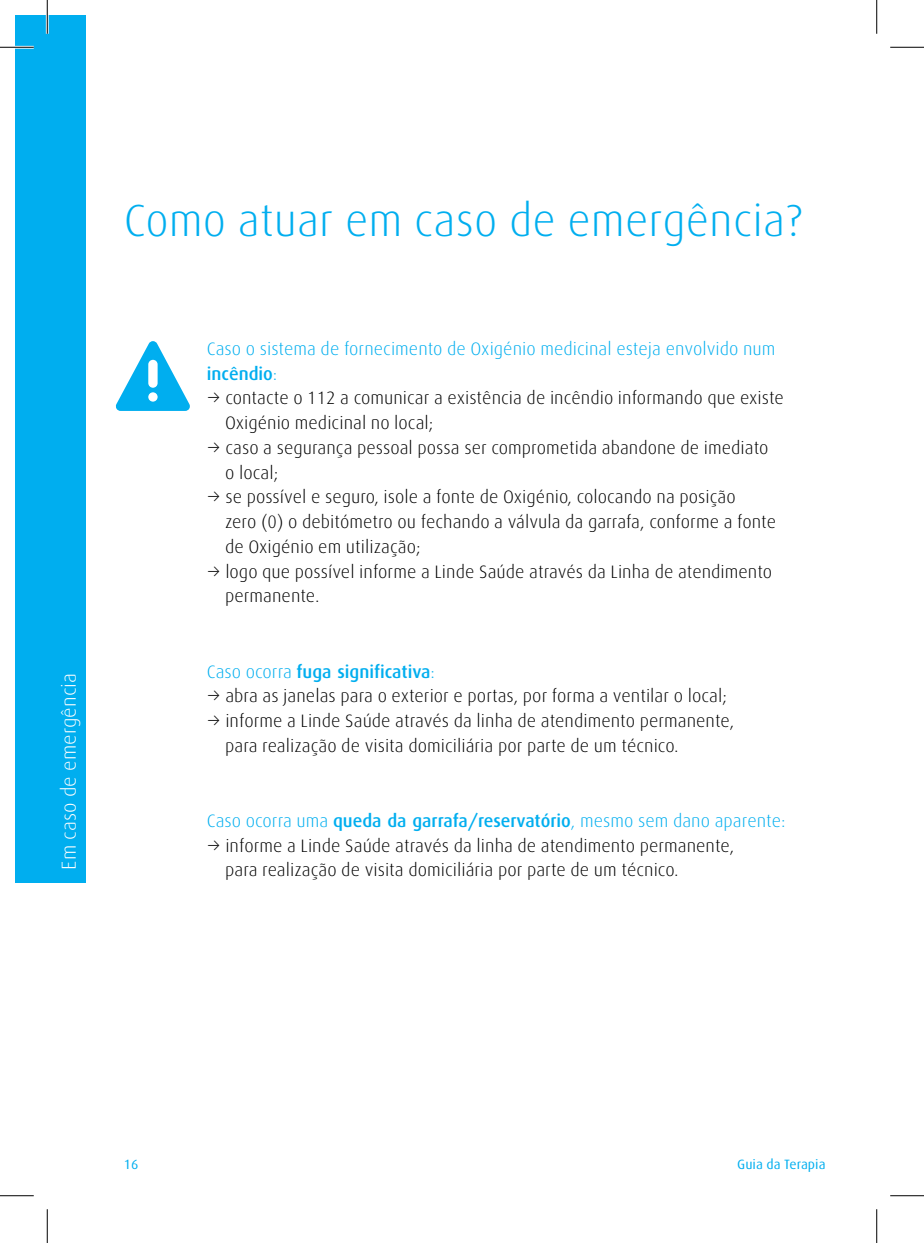
<style>
.page{position:relative;width:924px;height:1243px;background:#fff}
.page>*{position:absolute;margin:0;border:0;box-sizing:border-box;transform-origin:0 0}
.t1{font:300 45px "Linde Dax OT";color:#00aeef}
.t2{font:300 20.25px "Linde Dax OT";color:#fff}
.t3{font:300 18px/24.8px "Linde Dax OT";color:#000}
.t4{font:300 18px/24.8px "Linde Dax OT";color:#00aeef}
.t5{font:500 18px "Linde Dax OT";color:#00aeef}
.t6{font:13.5px "Linde Dax OT";color:#00aeef}
.s1{font-weight:500}
.s2{font-family:"Linde Dax Office";font-weight:400}
.s3{font-weight:300}
</style>
<div class="page">
<div style="left:15px;top:15px;width:71px;height:867px;background:#00aeef"></div>
<svg style="left:116px;top:341px;width:74px;height:70px"></svg>
<hr style="left:0;top:46px;width:34px;height:3px;background:#fff">
<hr style="left:46px;top:0;width:3px;height:34px;background:#fff">
<hr style="left:0;top:47px;width:34px;height:1px;background:#000">
<hr style="left:890px;top:47px;width:34px;height:1px;background:#000">
<hr style="left:0;top:1195px;width:34px;height:1px;background:#000">
<hr style="left:890px;top:1195px;width:34px;height:1px;background:#000">
<hr style="left:47px;top:0;width:1px;height:34px;background:#000">
<hr style="left:47px;top:1209px;width:1px;height:34px;background:#000">
<hr style="left:876px;top:0;width:1px;height:34px;background:#000">
<hr style="left:876px;top:1209px;width:1px;height:34px;background:#000">
<p class="t2" style="left:56px;top:869px;width:198px;rotate:-90deg">Em caso de emergência</p>
<h1 class="t1" style="left:124px;top:191px;width:680px">Como atuar em caso de emergência?</h1>
<p class="t4" style="left:207px;top:336px;width:570px">Caso o sistema de fornecimento de Oxigénio medicinal esteja envolvido num <span class="s1">incêndio</span>:</p>
<p class="t3" style="left:225px;top:385px;width:560px;text-indent:-18px"><span class="s2">→</span> contacte o 112 a comunicar a existência de incêndio informando que existe<br>Oxigénio medicinal no local;</p>
<p class="t3" style="left:225px;top:435px;width:545px;text-indent:-18px"><span class="s2">→</span> caso a segurança pessoal possa ser comprometida abandone de imediato o local;</p>
<p class="t3" style="left:225px;top:484px;width:552px;text-indent:-18px"><span class="s2">→</span> se possível e seguro, isole a fonte de Oxigénio, colocando na posição<br>zero (0) o debitómetro ou fechando a válvula da garrafa, conforme a fonte de Oxigénio em utilização;</p>
<p class="t3" style="left:225px;top:558px;width:548px;text-indent:-18px"><span class="s2">→</span> logo que possível informe a Linde Saúde através da Linha de atendimento permanente.</p>
<p class="t5" style="left:207px;top:659px;width:230px"><span class="s3">Caso ocorra</span> fuga significativa<span class="s3">:</span></p>
<p class="t3" style="left:207px;top:683px;width:521px"><span class="s2">→</span> abra as janelas para o exterior e portas, por forma a ventilar o local;</p>
<p class="t3" style="left:225px;top:708px;width:510px;text-indent:-18px"><span class="s2">→</span> informe a Linde Saúde através da linha de atendimento permanente, para realização de visita domiciliária por parte de um técnico.</p>
<p class="t4" style="left:207px;top:807px;width:580px">Caso ocorra uma <span class="s1">queda da garrafa/reservatório</span>, mesmo sem dano aparente:</p>
<p class="t3" style="left:225px;top:832px;width:510px;text-indent:-18px"><span class="s2">→</span> informe a Linde Saúde através da linha de atendimento permanente, para realização de visita domiciliária por parte de um técnico.</p>
<p class="t6" style="left:124px;top:1155px;width:16px">16</p>
<p class="t6" style="left:737px;top:1155px;width:90px">Guia da Terapia</p>
</div>
